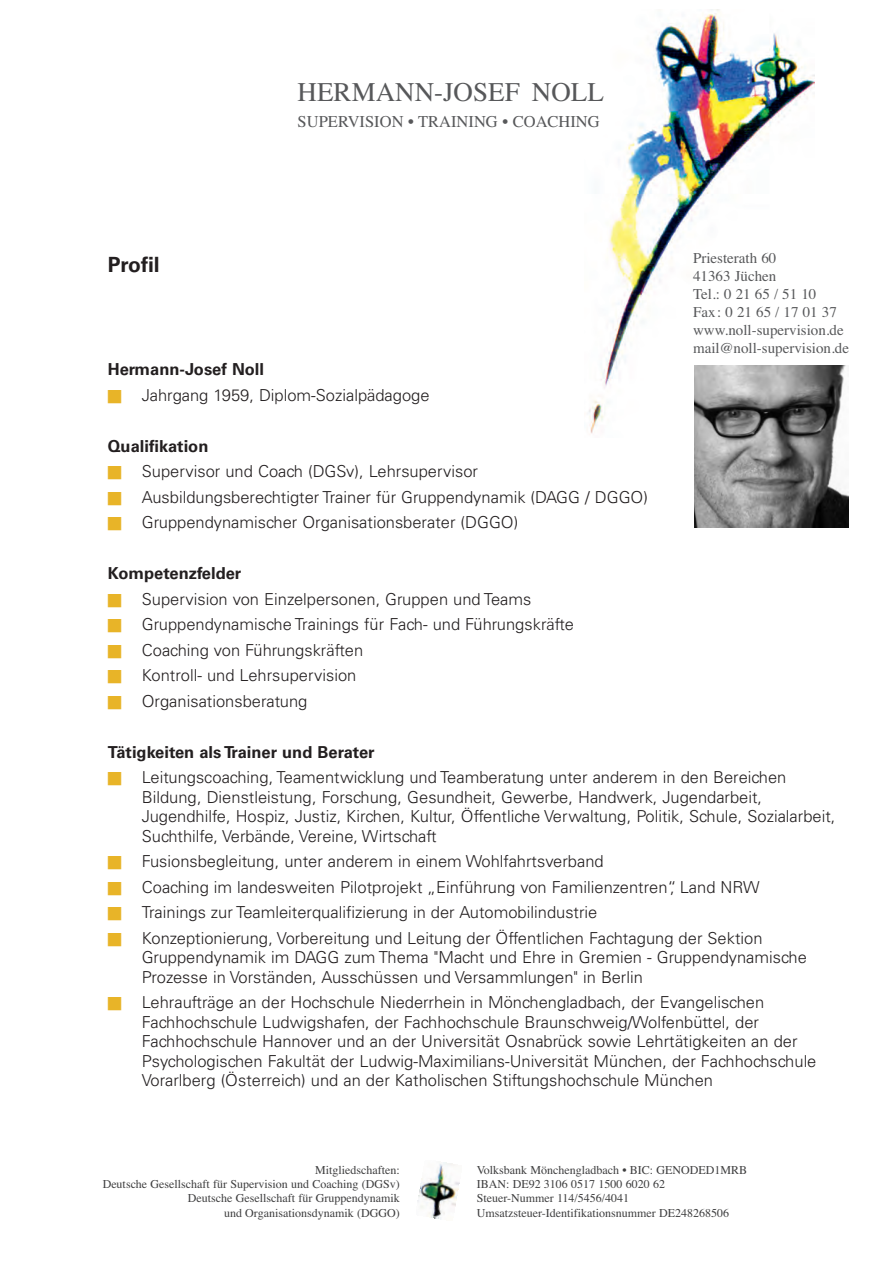
<style>
.page{position:relative;width:893px;height:1263px;background:#fff}
.page>*{position:absolute;margin:0;border:0;box-sizing:border-box;transform-origin:0 0}
.t1{font:27px "Times";color:#57585a}
.t2{font:700 21px "Univers CE";color:#231f20}
.t3{font:300 16.5px/19.5px "Univers CE";color:#231f20}
.t4{font:700 16.5px "Univers CE";color:#231f20}
.t5{font:16.5px "Times";color:#57585a}
.t6{font:15px/18px "Times";color:#57585a}
.t7{font:12px/14.4px "Times";color:#3e3e3f;text-align:right}
.s1{color:#e8b428}
</style>
<div class="page">
<img style="left:589px;top:10px;width:225px;height:424px">
<img style="left:417px;top:1162px;width:43px;height:58px">
<img style="left:694px;top:365px;width:154px;height:162px">
<p class="t2" style="left:108px;top:257px;width:53px">Profil</p>
<h1 class="t1" style="left:298px;top:76px;width:308px">HERMANN-JOSEF NOll</h1>
<p class="t5" style="left:298px;top:111px;width:304px">SUPERVISION • TRAINING • COACHING</p>
<p class="t6" style="left:693px;top:249px;width:157px">Priesterath 60<br>41363 Jüchen<br>Tel.: 0 21 65 / 51 10<br>Fax: 0 21 65 / 17 01 37 www.noll-supervision.de mail@noll-supervision.de</p>
<p class="t4" style="left:108px;top:363px;width:158px">Hermann-Josef Noll</p>
<p class="t3" style="left:108px;top:387px;width:323px"><span class="s1">■</span> Jahrgang 1959, Diplom-Sozialpädagoge</p>
<p class="t4" style="left:108px;top:440px;width:102px">Qualifikation</p>
<p class="t3" style="left:108px;top:463px;width:372px"><span class="s1">■</span> Supervisor und Coach (DGSv), Lehrsupervisor</p>
<p class="t3" style="left:108px;top:489px;width:542px"><span class="s1">■</span> Ausbildungsberechtigter Trainer für Gruppendynamik (DAGG / DGGO)</p>
<p class="t3" style="left:108px;top:514px;width:412px"><span class="s1">■</span> Gruppendynamischer Organisationsberater (DGGO)</p>
<p class="t4" style="left:108px;top:567px;width:135px">Kompetenzfelder</p>
<p class="t3" style="left:108px;top:591px;width:425px"><span class="s1">■</span> Supervision von Einzelpersonen, Gruppen und Teams</p>
<p class="t3" style="left:108px;top:616px;width:468px"><span class="s1">■</span> Gruppendynamische Trainings für Fach- und Führungskräfte</p>
<p class="t3" style="left:108px;top:642px;width:257px"><span class="s1">■</span> Coaching von Führungskräften</p>
<p class="t3" style="left:108px;top:667px;width:250px"><span class="s1">■</span> Kontroll- und Lehrsupervision</p>
<p class="t3" style="left:108px;top:693px;width:201px"><span class="s1">■</span> Organisationsberatung</p>
<p class="t4" style="left:108px;top:746px;width:268px">Tätigkeiten als Trainer und Berater</p>
<p class="t3" style="left:142px;top:769px;width:695px;text-indent:-34px"><span class="s1">■</span> Leitungscoaching, Teamentwicklung und Teamberatung unter anderem in den Bereichen Bildung, Dienstleistung, Forschung, Gesundheit, Gewerbe, Handwerk, Jugendarbeit, Jugendhilfe, Hospiz, Justiz, Kirchen, Kultur, Öffentliche Verwaltung, Politik, Schule, Sozialarbeit, Suchthilfe, Verbände, Vereine, Wirtschaft</p>
<p class="t3" style="left:108px;top:853px;width:497px"><span class="s1">■</span> Fusionsbegleitung, unter anderem in einem Wohlfahrtsverband</p>
<p class="t3" style="left:108px;top:879px;width:653px"><span class="s1">■</span> Coaching im landesweiten Pilotprojekt „Einführung von Familienzentren“, Land NRW</p>
<p class="t3" style="left:108px;top:904px;width:491px"><span class="s1">■</span> Trainings zur Teamleiterqualifizierung in der Automobilindustrie</p>
<p class="t3" style="left:142px;top:930px;width:667px;text-indent:-34px"><span class="s1">■</span> Konzeptionierung, Vorbereitung und Leitung der Öffentlichen Fachtagung der Sektion<br>Gruppendynamik im DAGG zum Thema "Macht und Ehre in Gremien - Gruppendynamische<br>Prozesse in Vorständen, Ausschüssen und Versammlungen" in Berlin</p>
<p class="t3" style="left:142px;top:994px;width:676px;text-indent:-34px"><span class="s1">■</span> Lehraufträge an der Hochschule Niederrhein in Mönchengladbach, der Evangelischen Fachhochschule Ludwigshafen, der Fachhochschule Braunschweig/Wolfenbüttel, der Fachhochschule Hannover und an der Universität Osnabrück sowie Lehrtätigkeiten an der Psychologischen Fakultät der Ludwig-Maximilians-Universität München, der Fachhochschule Vorarlberg (Österreich) und an der Katholischen Stiftungshochschule München</p>
<p class="t7" style="left:103px;top:1162px;width:299px">Mitgliedschaften:<br>Deutsche Gesellschaft für Supervision und Coaching (DGSv)<br>Deutsche Gesellschaft für Gruppendynamik<br>und Organisationsdynamik (DGGO)</p>
<p class="t7" style="left:477px;top:1162px;width:272px;text-align:left">Volksbank Mönchengladbach • BIC: GENODED1MRB IBAN: DE92 3106 0517 1500 6020 62<br>Steuer-Nummer 114/5456/4041<br>Umsatzsteuer-Identifikationsnummer DE248268506</p>
</div>
